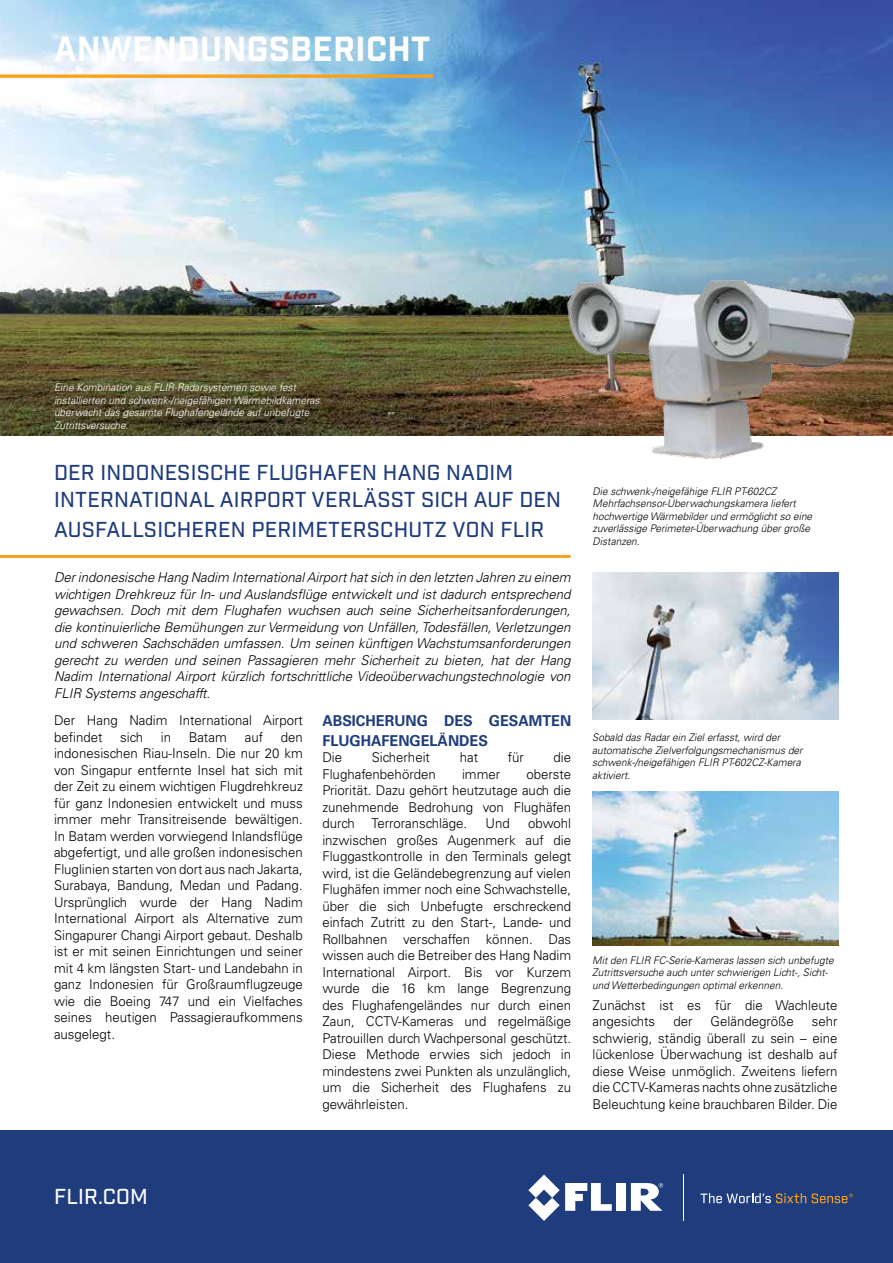
<style>
.page{position:relative;width:893px;height:1263px;background:#fff}
.page>*{position:absolute;margin:0;border:0;box-sizing:border-box;transform-origin:0 0}
.t1{font:700 33.75px "Industry";letter-spacing:.01em;color:#fff}
.t2{font:500 21px/27px "Industry";letter-spacing:.01em;color:#1f3d7c}
.t3{font:500 21px "Industry";letter-spacing:.01em;color:#fff}
.t4{font:700 15px/19.5px "Univers LT Std";color:#1f3d7c;scale:.96 1}
.t5{font:300 13.5px/16.5px "Univers LT Std";color:#000;text-align:justify}
.t6{font:italic 300 13.5px/16.5px "Univers LT Std";color:#000;text-align:justify}
.t7{font:italic 300 10.5px/12.6px "Univers LT Std";color:#000;scale:.96 1}
.t8{font:italic 300 10.5px/12.6px "Univers LT Std";color:#fff;scale:.96 1}
</style>
<div class="page">
<img style="left:0;top:0;width:893px;height:435px">
<div style="left:0;top:1130px;width:893px;height:133px;background:#1f3d7c"></div>
<div style="left:616px;top:1183px;width:10px;height:28px;background:#fff"></div>
<svg style="left:528px;top:1174px;width:84px;height:47px"></svg>
<svg style="left:631px;top:1183px;width:32px;height:28px"></svg>
<svg style="left:701px;top:1193px;width:105px;height:10px"></svg>
<hr style="left:683px;top:1174px;width:1px;height:47px;background:#fff">
<svg style="left:812px;top:1193px;width:41px;height:10px"></svg>
<hr style="left:0;top:555px;width:571px;height:3px;background:#faa21b">
<svg style="left:0;top:74px;width:433px;height:4px;background:#f2ab3b"></svg>
<img style="left:592px;top:572px;width:247px;height:148px">
<img style="left:592px;top:792px;width:247px;height:153px">
<img style="left:558px;top:270px;width:303px;height:190px">
<h1 class="t1" style="left:54px;top:29px;width:378px">ANWENDUNGSBERICHT</h1>
<p class="t8" style="left:54px;top:381px;width:278px">Eine Kombination aus FLIR-Radarsystemen sowie fest installierten und schwenk-/neigefähigen Wärmebildkameras überwacht das gesamte Flughafengelände auf unbefugte Zutrittsversuche.</p>
<h2 class="t2" style="left:54px;top:459px;width:509px">DER INDONESISCHE FLUGHAFEN HANG NADIM<br>INTERNATIONAL AIRPORT VERLÄSST SICH AUF DEN</h2>
<h2 class="t2" style="left:54px;top:516px;width:492px">AUSFALLSICHEREN PERIMETERSCHUTZ VON FLIR</h2>
<p class="t6" style="left:54px;top:569px;width:518px">Der indonesische Hang Nadim International Airport hat sich in den letzten Jahren zu einem wichtigen Drehkreuz für In- und Auslandsflüge entwickelt und ist dadurch entsprechend gewachsen. Doch mit dem Flughafen wuchsen auch seine Sicherheitsanforderungen, die kontinuierliche Bemühungen zur Vermeidung von Unfällen, Todesfällen, Verletzungen und schweren Sachschäden umfassen. Um seinen künftigen Wachstumsanforderungen gerecht zu werden und seinen Passagieren mehr Sicherheit zu bieten, hat der Hang Nadim International Airport kürzlich fortschrittliche Videoüberwachungstechnologie von FLIR Systems angeschafft.</p>
<p class="t5" style="left:54px;top:712px;width:250px">Der Hang Nadim International Airport befindet</p>
<p class="t5" style="left:120px;top:729px;width:24px">sich</p>
<p class="t5" style="left:161px;top:729px;width:12px">in</p>
<p class="t5" style="left:189px;top:729px;width:40px">Batam</p>
<p class="t5" style="left:245px;top:729px;width:20px">auf</p>
<p class="t5" style="left:54px;top:729px;width:250px;text-indent:227px">den indonesischen Riau-Inseln. Die nur 20 km von Singapur entfernte Insel hat sich mit der Zeit zu einem wichtigen Flugdrehkreuz für ganz Indonesien entwickelt und muss immer mehr Transitreisende bewältigen.<br>In Batam werden vorwiegend Inlandsflüge abgefertigt, und alle großen indonesischen Fluglinien starten von dort aus nach Jakarta, Surabaya, Bandung, Medan und Padang.<br>Ursprünglich wurde der Hang Nadim International Airport als Alternative zum Singapurer Changi Airport gebaut. Deshalb ist er mit seinen Einrichtungen und seiner mit 4 km längsten Start- und Landebahn in ganz Indonesien für Großraumflugzeuge wie die Boeing 747 und ein Vielfaches seines heutigen Passagieraufkommens ausgelegt.</p>
<p class="t4" style="left:322px;top:711px;width:261px">ABSICHERUNG DES GESAMTEN<br>FLUGHAFENGELÄNDES</p>
<p class="t5" style="left:322px;top:749px;width:21px">Die</p>
<p class="t5" style="left:372px;top:749px;width:60px">Sicherheit</p>
<p class="t5" style="left:460px;top:749px;width:20px">hat</p>
<p class="t5" style="left:508px;top:749px;width:18px">für</p>
<p class="t5" style="left:554px;top:749px;width:19px">die</p>
<p class="t5" style="left:322px;top:766px;width:115px">Flughafenbehörden</p>
<p class="t5" style="left:462px;top:766px;width:40px">immer</p>
<p class="t5" style="left:322px;top:766px;width:250px;text-indent:204px">oberste Priorität. Dazu gehört heutzutage auch die zunehmende Bedrohung von Flughäfen durch Terroranschläge.</p>
<p class="t5" style="left:322px;top:815px;width:250px;text-indent:206px">obwohl inzwischen großes Augenmerk auf die Fluggastkontrolle in den Terminals gelegt wird, ist die Geländebegrenzung auf vielen Flughäfen immer noch eine Schwachstelle, über die sich Unbefugte erschreckend einfach Zutritt zu den Start-, Lande- und Rollbahnen verschaffen können. Das wissen auch die Betreiber des Hang Nadim International Airport. Bis vor Kurzem wurde die 16 km lange Begrenzung des Flughafengeländes nur durch einen Zaun, CCTV-Kameras und regelmäßige Patrouillen durch Wachpersonal geschützt.<br>Diese Methode erwies sich jedoch in mindestens zwei Punkten als unzulänglich, um die Sicherheit des Flughafens zu gewährleisten.</p>
<p class="t5" style="left:485px;top:815px;width:26px">Und</p>
<p class="t7" style="left:593px;top:485px;width:230px">Die schwenk-/neigefähige FLIR PT-602CZ Mehrfachsensor-Überwachungskamera liefert hochwertige Wärmebilder und ermöglicht so eine zuverlässige Perimeter-Überwachung über große Distanzen.</p>
<p class="t7" style="left:592px;top:731px;width:221px">Sobald das Radar ein Ziel erfasst, wird der automatische Zielverfolgungsmechanismus der schwenk-/neigefähigen FLIR PT-602CZ-Kamera aktiviert.</p>
<p class="t7" style="left:592px;top:954px;width:253px">Mit den FLIR FC-Serie-Kameras lassen sich unbefugte<br>Zutrittsversuche auch unter schwierigen Licht-, Sicht&shy;und Wetterbedingungen optimal erkennen.</p>
<p class="t5" style="left:593px;top:997px;width:246px">Zunächst ist es für die Wachleute angesichts</p>
<p class="t5" style="left:673px;top:1013px;width:21px">der</p>
<p class="t5" style="left:711px;top:1013px;width:85px">Geländegröße</p>
<p class="t5" style="left:593px;top:1013px;width:246px;text-indent:219px">sehr schwierig, ständig überall zu sein – eine lückenlose Überwachung ist deshalb auf diese Weise unmöglich. Zweitens liefern die CCTV-Kameras nachts ohne zusätzliche Beleuchtung keine brauchbaren Bilder. Die</p>
<h2 class="t3" style="left:54px;top:1183px;width:95px">FLIR.COM</h2>
</div>
